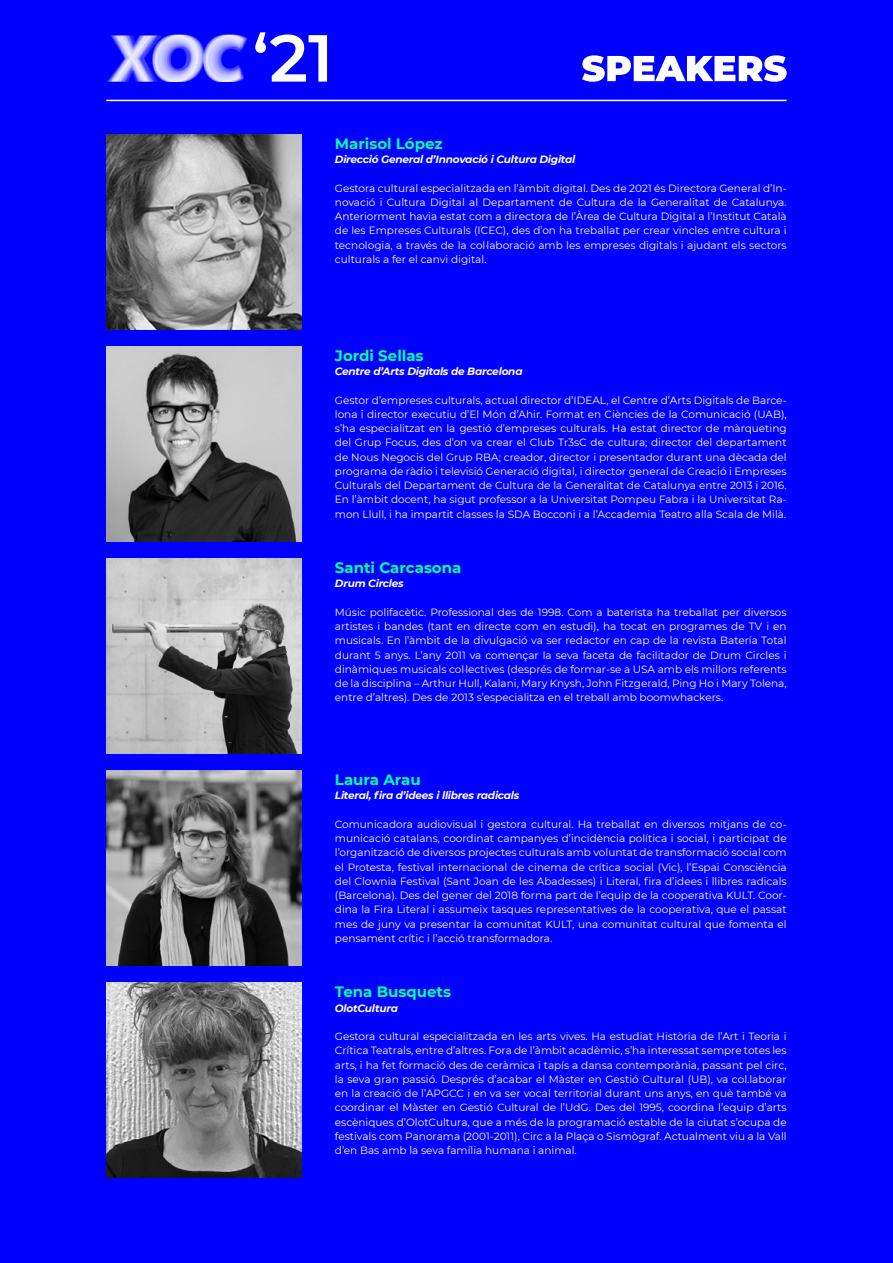
<style>
.page{position:relative;width:893px;height:1263px;background:#00f}
.page>*{position:absolute;margin:0;border:0;box-sizing:border-box;transform-origin:0 0}
.t1{font:700 15px "Montserrat";color:#00ffa5}
.t2{font:10.5px/14.2px "Montserrat";color:#fff;text-align:justify}
.t3{font:italic 700 10.5px "Montserrat";letter-spacing:-.02em;color:#fff}
</style>
<div class="page">
<hr style="left:106px;top:100px;width:681px;height:1px;background:#fff">
<svg style="left:255px;top:32px;width:72px;height:50px"></svg>
<img style="left:107px;top:35px;width:140px;height:47px">
<img style="left:106px;top:134px;width:195px;height:195px">
<svg style="left:582px;top:55px;width:205px;height:27px"></svg>
<img style="left:106px;top:346px;width:195px;height:195px">
<img style="left:106px;top:558px;width:195px;height:196px">
<img style="left:106px;top:771px;width:195px;height:195px">
<img style="left:106px;top:983px;width:195px;height:195px">
<h1 class="t1" style="left:335px;top:133px;width:109px">Marisol López</h1>
<p class="t3" style="left:335px;top:152px;width:242px">Direcció General d’Innovació i Cultura Digital</p>
<p class="t2" style="left:335px;top:180px;width:453px">Gestora cultural especialitzada en l’àmbit digital. Des de 2021 és Directora General d’In&shy;novació i Cultura Digital al Departament de Cultura de la Generalitat de Catalunya.<br>Anteriorment havia estat com a directora de l’Àrea de Cultura Digital a l’Institut Català de les Empreses Culturals (ICEC), des d’on ha treballat per crear vincles entre cultura i tecnologia, a través de la col·laboració amb les empreses digitals i ajudant els sectors culturals a fer el canvi digital.</p>
<h1 class="t1" style="left:335px;top:345px;width:90px">Jordi Sellas</h1>
<p class="t3" style="left:335px;top:364px;width:189px">Centre d’Arts Digitals de Barcelona</p>
<p class="t2" style="left:335px;top:392px;width:453px">Gestor d’empreses culturals, actual director d’IDEAL, el Centre d’Arts Digitals de Barce&shy;lona i director executiu d’El Món d’Ahir. Format en Ciències de la Comunicació (UAB), s’ha especialitzat en la gestió d’empreses culturals. Ha estat director de màrqueting del Grup Focus, des d’on va crear el Club Tr3sC de cultura; director del departament de Nous Negocis del Grup RBA; creador, director i presentador durant una dècada del programa de ràdio i televisió Generació digital, i director general de Creació i Empreses Culturals del Departament de Cultura de la Generalitat de Catalunya entre 2013 i 2016.<br>En l’àmbit docent, ha sigut professor a la Universitat Pompeu Fabra i la Universitat Ra&shy;mon Llull, i ha impartit classes la SDA Bocconi i a l’Accademia Teatro alla Scala de Milà.</p>
<h1 class="t1" style="left:335px;top:557px;width:128px">Santi Carcasona</h1>
<p class="t3" style="left:335px;top:576px;width:70px">Drum Circles</p>
<p class="t2" style="left:335px;top:605px;width:453px">Músic polifacètic. Professional des de 1998. Com a baterista ha treballat per diversos artistes i bandes (tant en directe com en estudi), ha tocat en programes de TV i en musicals. En l’àmbit de la divulgació va ser redactor en cap de la revista Batería Total durant 5 anys. L’any 2011 va començar la seva faceta de facilitador de Drum Circles i dinàmiques musicals col·lectives (després de formar-se a USA amb els millors referents de la disciplina – Arthur Hull, Kalani, Mary Knysh, John Fitzgerald, Ping Ho i Mary Tolena, entre d’altres). Des de 2013 s’especialitza en el treball amb boomwhackers.</p>
<h1 class="t1" style="left:335px;top:769px;width:87px">Laura Arau</h1>
<p class="t3" style="left:335px;top:788px;width:186px">Literal, fira d’idees i llibres radicals</p>
<p class="t2" style="left:335px;top:817px;width:453px">Comunicadora audiovisual i gestora cultural. Ha treballat en diversos mitjans de co&shy;municació catalans, coordinat campanyes d’incidència política i social, i participat de l’organització de diversos projectes culturals amb voluntat de transformació social com el Protesta, festival internacional de cinema de crítica social (Vic), l’Espai Consciència del Clownia Festival (Sant Joan de les Abadesses) i Literal, fira d’idees i llibres radicals (Barcelona). Des del gener del 2018 forma part de l’equip de la cooperativa KULT. Coor&shy;dina la Fira Literal i assumeix tasques representatives de la cooperativa, que el passat mes de juny va presentar la comunitat KULT, una comunitat cultural que fomenta el pensament crític i l’acció transformadora.</p>
<h1 class="t1" style="left:335px;top:981px;width:118px">Tena Busquets</h1>
<p class="t3" style="left:335px;top:1000px;width:65px">OlotCultura</p>
<p class="t2" style="left:335px;top:1029px;width:453px">Gestora cultural especialitzada en les arts vives. Ha estudiat Història de l’Art i Teoria i Crítica Teatrals, entre d’altres. Fora de l’àmbit acadèmic, s’ha interessat sempre totes les arts, i ha fet formació des de ceràmica i tapís a dansa contemporània, passant pel circ, la seva gran passió. Després d’acabar el Màster en Gestió Cultural (UB), va col.laborar en la creació de l’APGCC i en va ser vocal territorial durant uns anys, en què també va coordinar el Màster en Gestió Cultural de l’UdG. Des del 1995, coordina l’equip d’arts escèniques d’OlotCultura, que a més de la programació estable de la ciutat s’ocupa de festivals com Panorama (2001-2011), Circ a la Plaça o Sismògraf. Actualment viu a la Vall d’en Bas amb la seva família humana i animal.</p>
</div>
